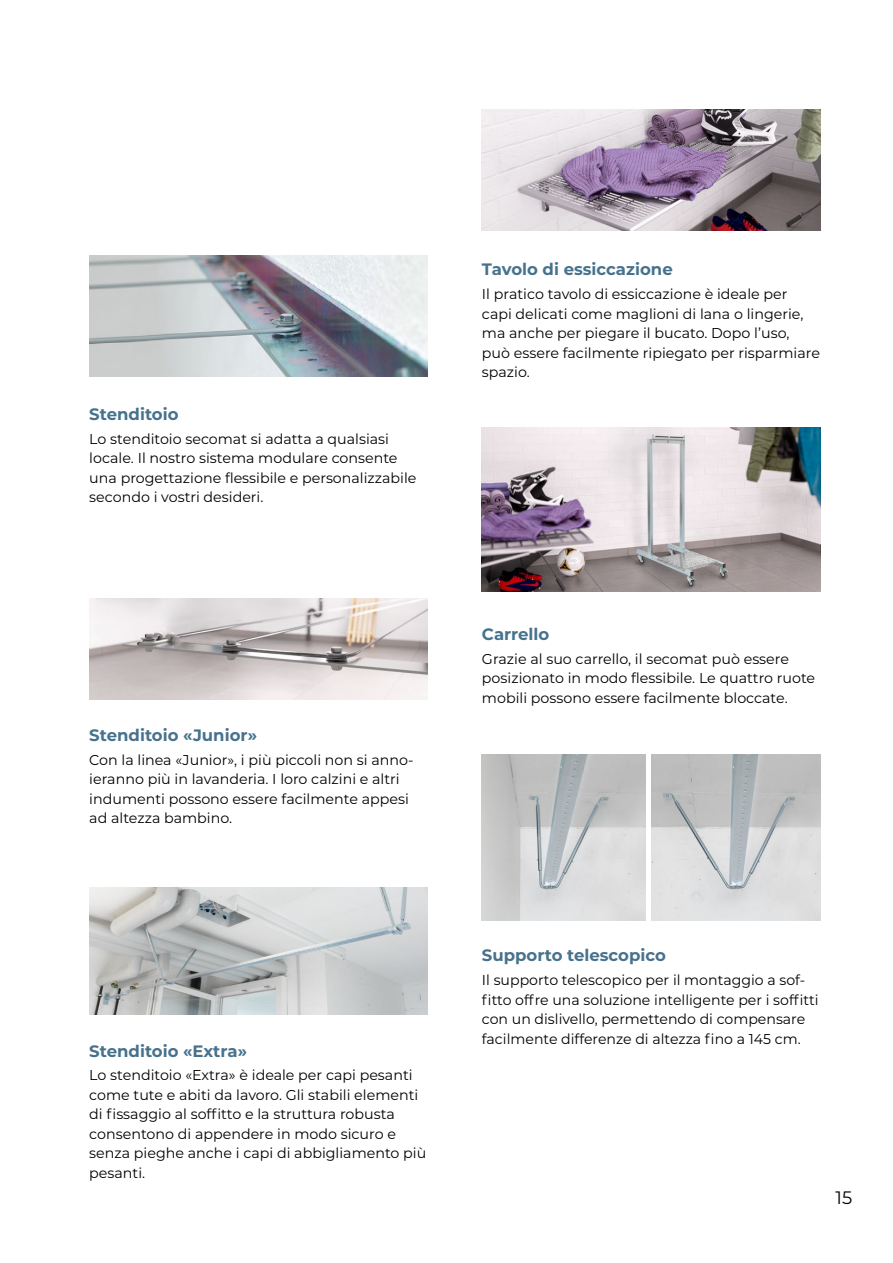
<style>
.page{position:relative;width:893px;height:1263px;background:#fff}
.page>*{position:absolute;margin:0;border:0;box-sizing:border-box;transform-origin:0 0}
.t1{font:18px "Montserrat";color:#000}
.t2{font:700 16.5px "Montserrat";color:#47728d}
.t3{font:14.25px/19.5px "Montserrat";color:#000}
</style>
<div class="page">
<img style="left:89px;top:255px;width:338px;height:121px">
<img style="left:89px;top:598px;width:338px;height:101px">
<img style="left:482px;top:109px;width:338px;height:121px">
<img style="left:482px;top:427px;width:338px;height:165px">
<img style="left:89px;top:888px;width:338px;height:126px">
<img style="left:482px;top:754px;width:163px;height:166px">
<img style="left:651px;top:754px;width:169px;height:166px">
<p class="t2" style="left:89px;top:402px;width:91px">Stenditoio</p>
<p class="t3" style="left:89px;top:429px;width:329px">Lo stenditoio secomat si adatta a qualsiasi locale. Il nostro sistema modulare consente una progettazione flessibile e personalizzabile secondo i vostri desideri.</p>
<p class="t2" style="left:89px;top:723px;width:169px">Stenditoio «Junior»</p>
<p class="t3" style="left:89px;top:749px;width:326px">Con la linea «Junior», i più piccoli non si anno&shy;ieranno più in lavanderia. I loro calzini e altri indumenti possono essere facilmente appesi ad altezza bambino.</p>
<p class="t2" style="left:89px;top:1039px;width:159px">Stenditoio «Extra»</p>
<p class="t3" style="left:89px;top:1065px;width:339px">Lo stenditoio «Extra» è ideale per capi pesanti come tute e abiti da lavoro. Gli stabili elementi di fissaggio al soffitto e la struttura robusta consentono di appendere in modo sicuro e senza pieghe anche i capi di abbigliamento più pesanti.</p>
<p class="t2" style="left:482px;top:258px;width:192px">Tavolo di essiccazione</p>
<p class="t3" style="left:482px;top:284px;width:340px">Il pratico tavolo di essiccazione è ideale per capi delicati come maglioni di lana o lingerie, ma anche per piegare il bucato. Dopo l’uso, può essere facilmente ripiegato per risparmiare spazio.</p>
<p class="t2" style="left:482px;top:622px;width:69px">Carrello</p>
<p class="t3" style="left:482px;top:648px;width:335px">Grazie al suo carrello, il secomat può essere posizionato in modo flessibile. Le quattro ruote mobili possono essere facilmente bloccate.</p>
<p class="t2" style="left:482px;top:944px;width:185px">Supporto telescopico</p>
<p class="t3" style="left:482px;top:970px;width:338px">Il supporto telescopico per il montaggio a sof&shy;fitto offre una soluzione intelligente per i soffitti con un dislivello, permettendo di compensare facilmente differenze di altezza fino a 145 cm.</p>
<p class="t1" style="left:836px;top:1185px;width:18px">15</p>
</div>
